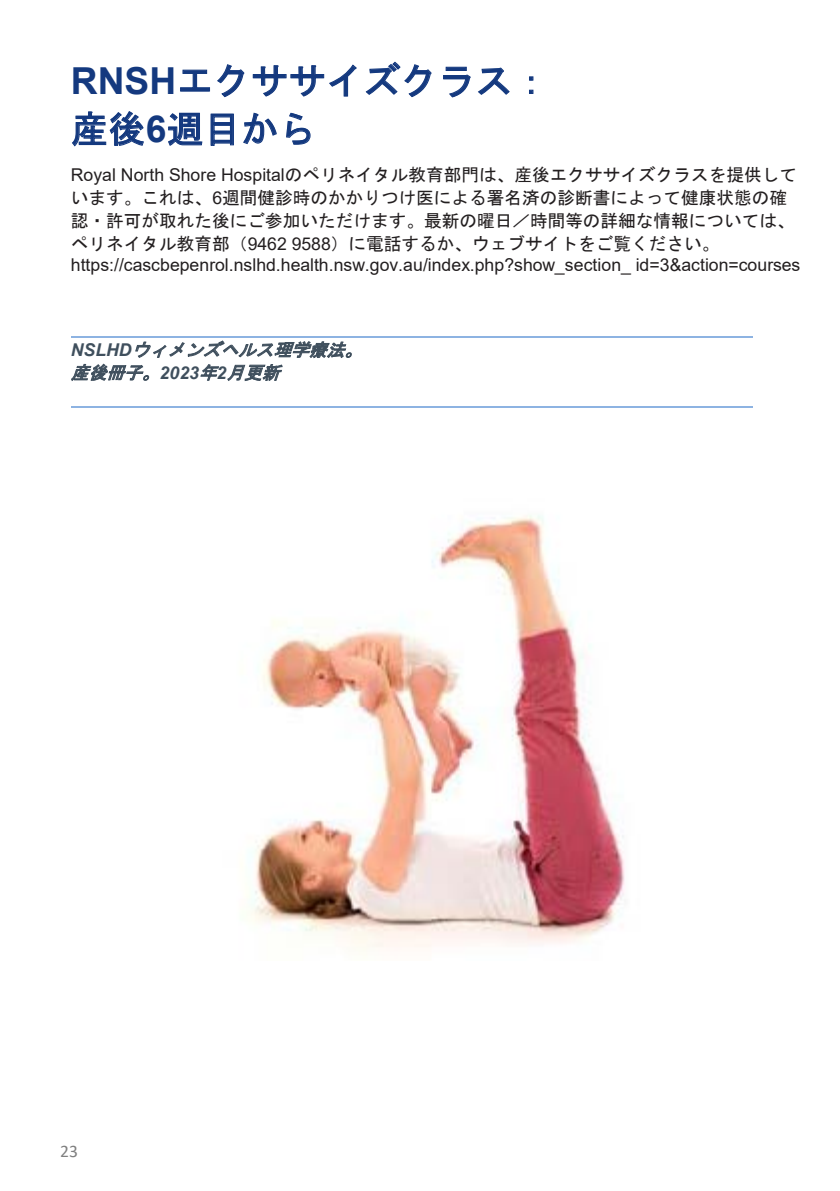
<style>
.page{position:relative;width:840px;height:1191px;background:#fff}
.page>*{position:absolute;margin:0;border:0;box-sizing:border-box;transform-origin:0 0}
.t1{font:37.2px/48.4px "MS Gothic";letter-spacing:.005em;color:#14397f}
.t2{font:17.6px/22.8px "MS Gothic";color:#231f20}
.t3{font:17.6px "Arial";letter-spacing:.005em;color:#231f20}
.t4{font:italic 17.6px/22.8px "MS Gothic";color:#3f4f5d}
.t5{font:17.6px "Calibri";color:#808080}
.s1{font-family:"Arial";font-weight:700}
.s2{font-family:"Arial"}
</style>
<div class="page">
<hr style="left:71px;top:336px;width:681px;height:2px;background:#8db3e2">
<hr style="left:71px;top:406px;width:681px;height:2px;background:#8db3e2">
<img style="left:250px;top:515px;width:375px;height:437px">
<h1 class="t1" style="left:71px;top:56px;width:480px"><span class="s1">RNSH</span>エクササイズクラス：産後<span class="s1">6</span>週目から</h1>
<p class="t2" style="left:71px;top:163px;width:727px"><span class="s2">Royal North Shore Hospital</span>のペリネイタル教育部門は、産後エクササイズクラスを提供しています。これは、<span class="s2">6</span>週間健診時のかかりつけ医による署名済の診断書によって健康状態の確認・許可が取れた後にご参加いただけます。最新の曜日／時間等の詳細な情報については、ペリネイタル教育部（<span class="s2">9462 9588</span>）に電話するか、ウェブサイトをご覧ください。</p>
<p class="t3" style="left:71px;top:253px;width:730px">https://cascbepenrol.nslhd.health.nsw.gov.au/index.php?show_section_ id=3&amp;action=courses</p>
<p class="t4" style="left:71px;top:338px;width:298px"><span class="s1">N S L H D</span> ウィメンズヘルス理学療法。産後冊子。<span class="s1">2 0 23</span> 年<span class="s1">2</span> 月更新</p>
<p class="t5" style="left:60px;top:1138px;width:19px">23</p>
</div>
